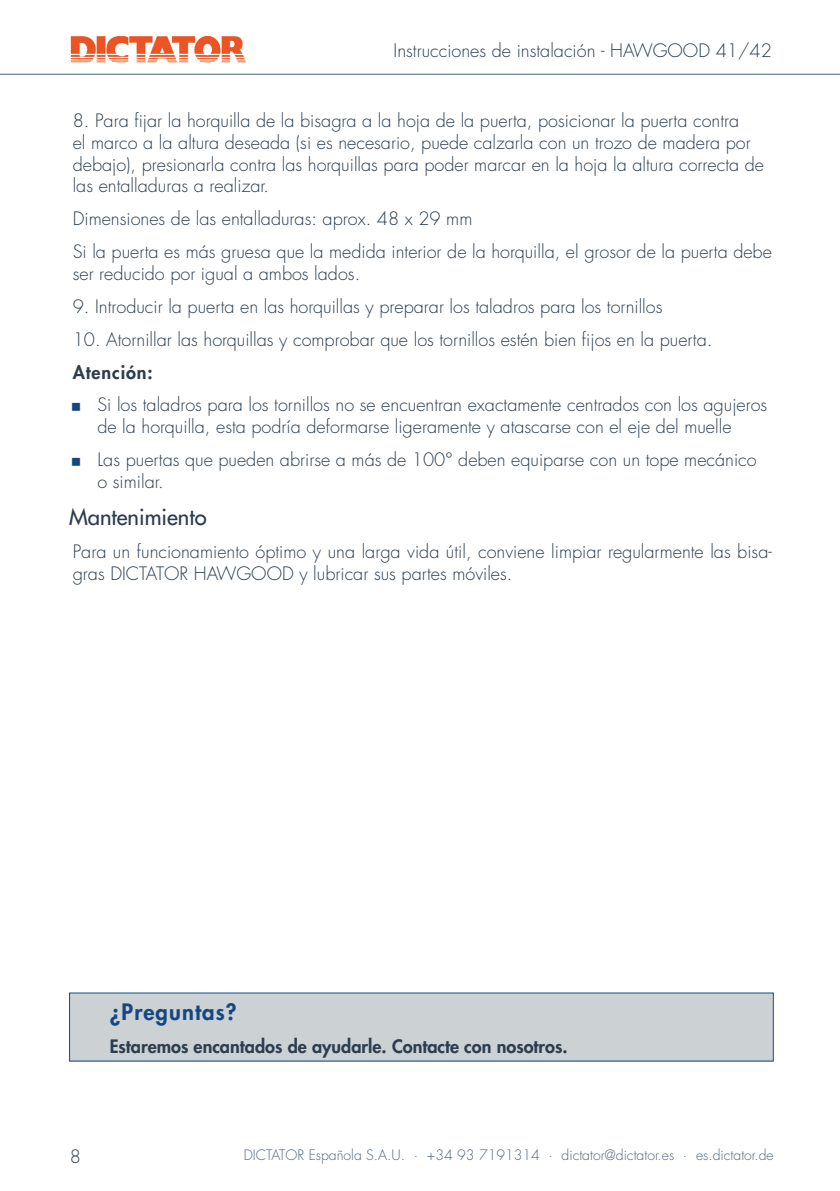
<style>
.page{position:relative;width:840px;height:1191px;background:#fff}
.page>*{position:absolute;margin:0;border:0;box-sizing:border-box;transform-origin:0 0}
.t1{font:500 22px "Futura Std";color:#2b3d4e}
.t2{font:800 22px "Futura Std";letter-spacing:.05em;color:#154682}
.t3{font:300 18px/21.6px "Futura Std";color:#2b3d4e}
.t4{font:800 18px "Futura Std";color:#2b3d4e}
.t5{font:800 18px "Futura Std";letter-spacing:.05em;color:#2b3d4e}
.t6{font:300 14px "Futura Std";color:#4d647e}
</style>
<div class="page">
<img style="left:70px;top:37px;width:176px;height:25px">
<hr style="left:0;top:74px;width:839px;height:1px;background:#4d647e">
<div style="left:69px;top:993px;width:703px;height:68px;background:#ccd1d4"></div>
<p class="t3" style="left:393px;top:40px;width:379px">Instrucciones de instalación - HAWGOOD 41/42</p>
<p class="t3" style="left:73px;top:110px;width:692px">8. Para fijar la horquilla de la bisagra a la hoja de la puerta, posicionar la puerta contra<br>el marco a la altura deseada (si es necesario, puede calzarla con un trozo de madera por debajo), presionarla contra las horquillas para poder marcar en la hoja la altura correcta de las entalladuras a realizar.</p>
<p class="t3" style="left:73px;top:203px;width:700px;line-height:33px">Dimensiones de las entalladuras: aprox. 48 x 29 mm<br>Si la puerta es más gruesa que la medida interior de la horquilla, el grosor de la puerta debe</p>
<p class="t3" style="left:73px;top:263px;width:289px">ser reducido por igual a ambos lados.</p>
<p class="t3" style="left:73px;top:296px;width:591px">9. Introducir la puerta en las horquillas y preparar los taladros para los tornillos</p>
<p class="t3" style="left:73px;top:329px;width:640px">10. Atornillar las horquillas y comprobar que los tornillos estén bien fijos en la puerta.</p>
<p class="t5" style="left:73px;top:360px;width:81px">Atención:</p>
<p class="t3" style="left:97px;top:395px;width:671px">Si los taladros para los tornillos no se encuentran exactamente centrados con los agujeros de la horquilla, esta podría deformarse ligeramente y atascarse con el eje del muelle</p>
<p class="t3" style="left:97px;top:449px;width:660px">Las puertas que pueden abrirse a más de 100° deben equiparse con un tope mecánico o similar.</p>
<p class="t1" style="left:69px;top:503px;width:139px">Mantenimiento</p>
<p class="t3" style="left:73px;top:541px;width:700px">Para un funcionamiento óptimo y una larga vida útil, conviene limpiar regularmente las bisa&shy;gras DICTATOR HAWGOOD y lubricar sus partes móviles.</p>
<p class="t2" style="left:110px;top:997px;width:128px">¿Preguntas?</p>
<p class="t4" style="left:110px;top:1034px;width:459px">Estaremos encantados de ayudarle. Contacte con nosotros.</p>
<p class="t3" style="left:70px;top:1146px;width:13px">8</p>
<p class="t6" style="left:243px;top:1146px;width:531px">DICTATOR Española S.A.U. · +34 93 7191314 · dictator@dictator.es · es.dictator.de</p>
</div>
